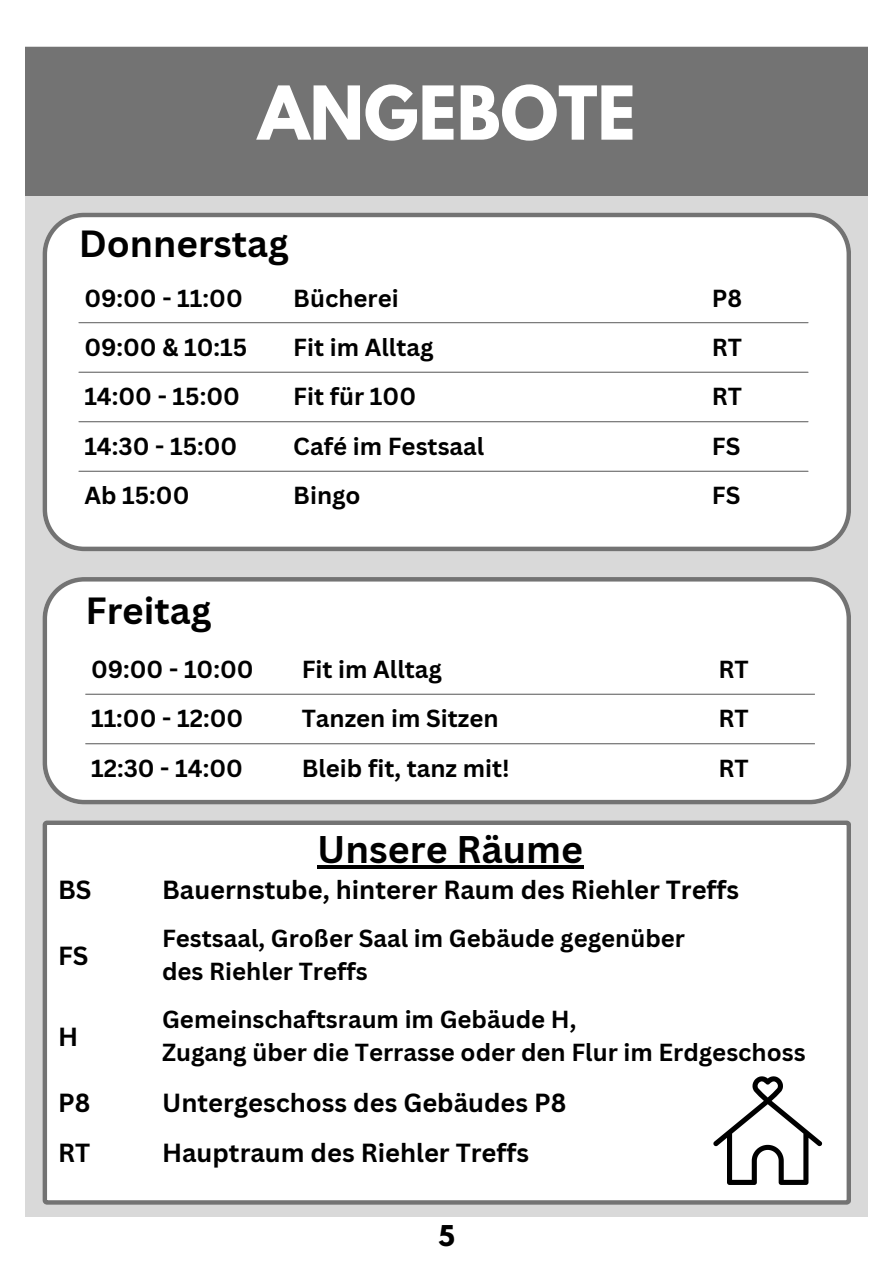
<style>
.page{position:relative;width:894px;height:1264px;background:#fff}
.page>*{position:absolute;margin:0;border:0;box-sizing:border-box;transform-origin:0 0}
.t1{font:700 65.7px "League Spartan";color:#fff}
.t2{font:700 37.5px "Canva Sans";color:#000}
.t3{font:700 36.9px "Canva Sans";color:#000}
.t4{font:700 25.5px "Canva Sans";color:#000}
.t5{font:700 25.35px "League Spartan";color:#000}
.t6{font:700 24px "Canva Sans";color:#000}
</style>
<div class="page">
<div style="left:26px;top:47px;width:841px;height:1169px;background:#d9d9d9"></div>
<div style="left:43px;top:213px;width:807px;height:338px;background:#fff"></div>
<div style="left:43px;top:577px;width:807px;height:227px;background:#fff"></div>
<hr style="left:79px;top:322px;width:729px;height:1px;background:#737373">
<hr style="left:79px;top:371px;width:729px;height:2px;background:#737373">
<hr style="left:79px;top:421px;width:729px;height:1px;background:#737373">
<hr style="left:79px;top:470px;width:729px;height:2px;background:#737373">
<hr style="left:85px;top:693px;width:729px;height:1px;background:#737373">
<hr style="left:85px;top:743px;width:729px;height:1px;background:#737373">
<div style="left:43px;top:820px;width:807px;height:384px;background:#fff"></div>
<svg style="left:713px;top:1076px;width:108px;height:108px;background:#cecece"></svg>
<hr style="left:317px;top:865px;width:266px;height:3px;background:#000">
<div style="left:26px;top:47px;width:841px;height:148px;background:#737373"></div>
<p class="t1" style="left:258px;top:80px;width:379px">ANGEBOTE</p>
<p class="t3" style="left:79px;top:218px;width:211px">Donnerstag</p>
<h1 class="t6" style="left:84px;top:281px;width:160px">09:00 - 11:00</h1>
<p class="t6" style="left:293px;top:281px;width:107px">Bücherei</p>
<p class="t6" style="left:711px;top:281px;width:32px">P8</p>
<p class="t6" style="left:84px;top:330px;width:164px">09:00 &amp; 10:15</p>
<p class="t6" style="left:293px;top:330px;width:142px">Fit im Alltag</p>
<p class="t6" style="left:711px;top:330px;width:32px">RT</p>
<p class="t6" style="left:84px;top:380px;width:157px">14:00 - 15:00</p>
<p class="t6" style="left:293px;top:380px;width:124px">Fit für 100</p>
<p class="t6" style="left:711px;top:380px;width:32px">RT</p>
<p class="t6" style="left:84px;top:429px;width:154px">14:30 - 15:00</p>
<p class="t6" style="left:293px;top:429px;width:192px">Café im Festsaal</p>
<p class="t6" style="left:711px;top:429px;width:30px">FS</p>
<p class="t6" style="left:84px;top:479px;width:106px">Ab 15:00</p>
<p class="t6" style="left:293px;top:479px;width:69px">Bingo</p>
<p class="t6" style="left:711px;top:479px;width:30px">FS</p>
<p class="t3" style="left:85px;top:585px;width:128px">Freitag</p>
<p class="t6" style="left:91px;top:652px;width:164px">09:00 - 10:00</p>
<p class="t6" style="left:301px;top:652px;width:142px">Fit im Alltag</p>
<p class="t6" style="left:718px;top:652px;width:32px">RT</p>
<p class="t6" style="left:91px;top:701px;width:154px">11:00 - 12:00</p>
<p class="t6" style="left:301px;top:701px;width:198px">Tanzen im Sitzen</p>
<p class="t6" style="left:718px;top:701px;width:32px">RT</p>
<p class="t6" style="left:91px;top:751px;width:153px">12:30 - 14:00</p>
<p class="t6" style="left:301px;top:751px;width:209px">Bleib fit, tanz mit!</p>
<p class="t6" style="left:718px;top:751px;width:32px">RT</p>
<p class="t2" style="left:317px;top:822px;width:267px">Unsere Räume</p>
<p class="t4" style="left:58px;top:871px;width:35px">BS</p>
<p class="t4" style="left:162px;top:871px;width:578px">Bauernstube, hinterer Raum des Riehler Treffs</p>
<p class="t4" style="left:58px;top:938px;width:32px">FS</p>
<p class="t4" style="left:58px;top:1019px;width:22px">H</p>
<p class="t6" style="left:162px;top:921px;width:524px">Festsaal, Großer Saal im Gebäude gegenüber</p>
<p class="t6" style="left:162px;top:954px;width:207px">des Riehler Treffs</p>
<p class="t6" style="left:162px;top:1002px;width:416px">Gemeinschaftsraum im Gebäude H,</p>
<p class="t6" style="left:162px;top:1035px;width:645px">Zugang über die Terrasse oder den Flur im Erdgeschoss</p>
<p class="t4" style="left:58px;top:1084px;width:34px">P8</p>
<p class="t4" style="left:162px;top:1084px;width:406px">Untergeschoss des Gebäudes P8</p>
<p class="t4" style="left:58px;top:1135px;width:34px">RT</p>
<p class="t4" style="left:162px;top:1135px;width:368px">Hauptraum des Riehler Treffs</p>
<p class="t5" style="left:438px;top:1223px;width:18px">5</p>
</div>
